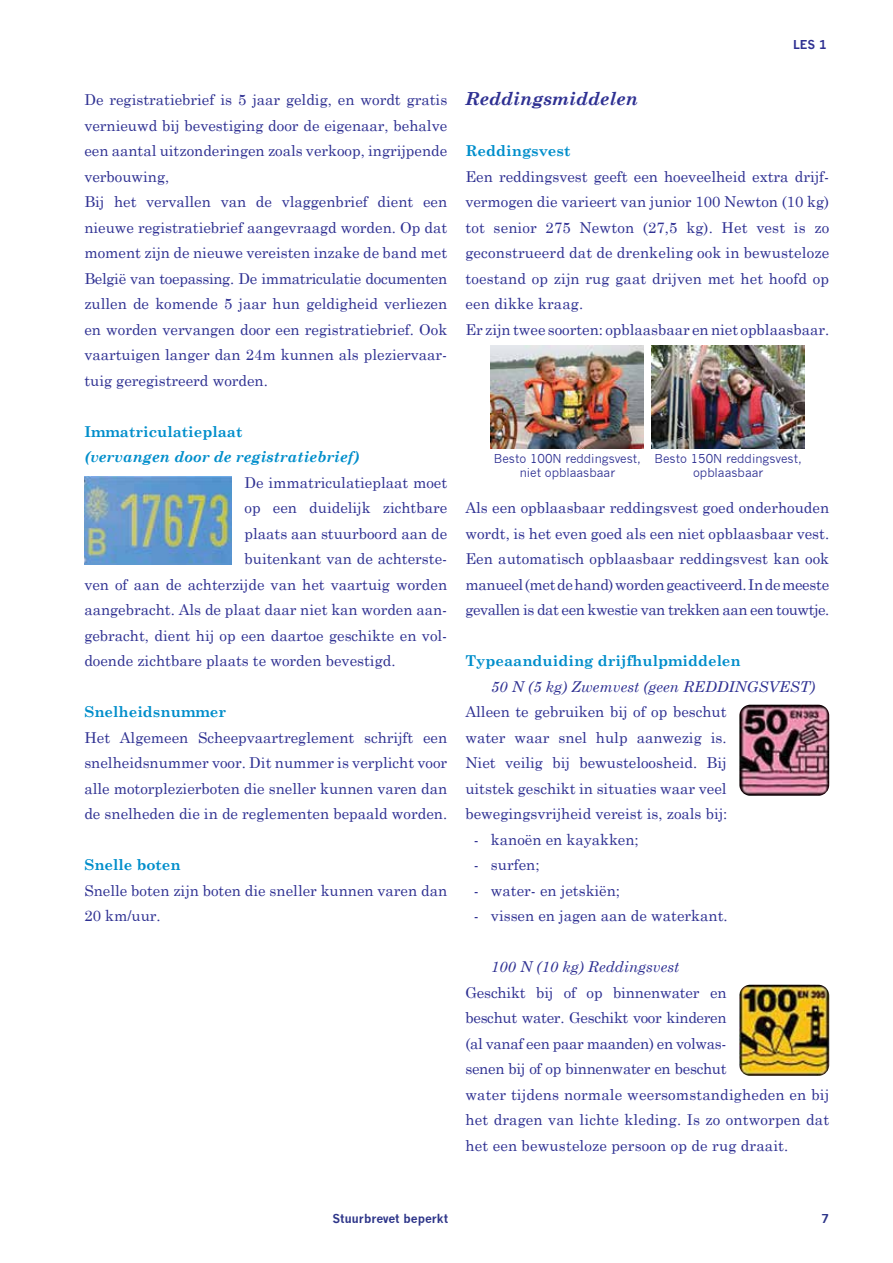
<style>
.page{position:relative;width:893px;height:1263px;background:#fff}
.page>*{position:absolute;margin:0;border:0;box-sizing:border-box;transform-origin:0 0}
.t1{font:italic 700 18px "Century Schoolbook";color:#2e3092}
.t2{font:15px/25.5px "Century Schoolbook";color:#2e3092}
.t3{font:700 15px "Century Schoolbook";color:#008ecb}
.t4{font:italic 15px "Century Schoolbook";color:#2e3092}
.t5{font:italic 700 15px "Century Schoolbook";color:#008ecb}
.t6{font:12px/14.4px "News Gothic";color:#2e3092;text-align:center}
.t7{font:700 12px "News Gothic";color:#2d3589}
.t8{font:700 12px "News Gothic";color:#2e3092}
</style>
<div class="page">
<img style="left:491px;top:346px;width:153px;height:102px">
<img style="left:651px;top:346px;width:153px;height:102px">
<img style="left:84px;top:477px;width:148px;height:88px">
<img style="left:739px;top:985px;width:90px;height:91px">
<img style="left:739px;top:705px;width:90px;height:91px">
<p class="t2" style="left:84px;top:86px;width:364px">De registratiebrief is 5 jaar geldig, en wordt gratis vernieuwd bij bevestiging door de eigenaar, behalve een aantal uitzonderingen zoals verkoop, ingrijpende verbouwing,<br>Bij het vervallen van de vlaggenbrief dient een nieuwe registratiebrief aangevraagd worden. Op dat moment zijn de nieuwe vereisten inzake de band met België van toepassing. De immatriculatie documenten zullen de komende 5 jaar hun geldigheid verliezen en worden vervangen door een registratiebrief. Ook vaartuigen langer dan 24m kunnen als pleziervaar&shy;tuig geregistreerd worden.</p>
<p class="t3" style="left:84px;top:422px;width:160px">Immatriculatieplaat</p>
<p class="t5" style="left:84px;top:447px;width:277px">(vervangen door de registratiebrief)</p>
<p class="t2" style="left:244px;top:469px;width:204px">De immatriculatieplaat moet</p>
<p class="t2" style="left:244px;top:494px;width:204px">op een duidelijk zichtbare</p>
<p class="t2" style="left:244px;top:520px;width:204px">plaats aan stuurboord aan de</p>
<p class="t2" style="left:244px;top:545px;width:204px">buitenkant van de achterste-</p>
<p class="t2" style="left:84px;top:571px;width:364px">ven of aan de achterzijde van het vaartuig worden</p>
<p class="t2" style="left:84px;top:596px;width:364px">aangebracht. Als de plaat daar niet kan worden aan-</p>
<p class="t2" style="left:84px;top:622px;width:364px">gebracht, dient hij op een daartoe geschikte en vol-</p>
<p class="t2" style="left:84px;top:647px;width:313px">doende zichtbare plaats te worden bevestigd.</p>
<p class="t3" style="left:84px;top:703px;width:143px">Snelheidsnummer</p>
<p class="t2" style="left:84px;top:724px;width:364px;text-align:justify">Het Algemeen Scheepvaartreglement schrijft een snelheidsnummer voor. Dit nummer is verplicht voor alle motorplezierboten die sneller kunnen varen dan de snelheden die in de reglementen bepaald worden.</p>
<p class="t3" style="left:84px;top:856px;width:98px">Snelle boten</p>
<p class="t2" style="left:84px;top:877px;width:364px">Snelle boten zijn boten die sneller kunnen varen dan<br>20 km/uur.</p>
<p class="t8" style="left:793px;top:38px;width:35px">LES 1</p>
<p class="t1" style="left:465px;top:87px;width:174px">Reddingsmiddelen</p>
<p class="t3" style="left:465px;top:142px;width:106px">Reddingsvest</p>
<p class="t2" style="left:465px;top:163px;width:365px">Een reddingsvest geeft een hoeveelheid extra drijf&shy;vermogen die varieert van junior 100 Newton (10 kg) tot senior 275 Newton (27,5 kg). Het vest is zo geconstrueerd dat de drenkeling ook in bewusteloze toestand op zijn rug gaat drijven met het hoofd op een dikke kraag.<br>Er zijn twee soorten: opblaasbaar en niet opblaasbaar.</p>
<p class="t6" style="left:494px;top:451px;width:149px">Besto 100N reddingsvest, niet opblaasbaar</p>
<p class="t6" style="left:655px;top:451px;width:149px">Besto 150N reddingsvest, opblaasbaar</p>
<p class="t2" style="left:465px;top:494px;width:365px;text-align:justify">Als een opblaasbaar reddingsvest goed onderhouden wordt, is het even goed als een niet opblaasbaar vest.<br>Een automatisch opblaasbaar reddingsvest kan ook manueel (met de hand) worden geactiveerd. In de meeste gevallen is dat een kwestie van trekken aan een touwtje.</p>
<p class="t3" style="left:465px;top:652px;width:277px">Typeaanduiding drijfhulpmiddelen</p>
<p class="t4" style="left:491px;top:677px;width:326px">50 N (5 kg) Zwemvest (geen REDDINGSVEST)</p>
<p class="t2" style="left:465px;top:698px;width:263px;text-align:justify">Alleen te gebruiken bij of op beschut water waar snel hulp aanwezig is.<br>Niet veilig bij bewusteloosheid. Bij uitstek geschikt in situaties waar veel bewegingsvrijheid vereist is, zoals bij:</p>
<p class="t2" style="left:474px;top:826px;width:166px">- kanoën en kayakken;</p>
<p class="t2" style="left:474px;top:851px;width:67px">- surfen;</p>
<p class="t2" style="left:474px;top:877px;width:148px">- water- en jetskiën;</p>
<p class="t2" style="left:474px;top:902px;width:255px">- vissen en jagen aan de waterkant.</p>
<p class="t4" style="left:491px;top:957px;width:190px">100 N (10 kg) Reddingsvest</p>
<p class="t2" style="left:465px;top:979px;width:365px">Geschikt bij of op binnenwater en<br>beschut water. Geschikt voor kinderen<br>(al vanaf een paar maanden) en volwas-<br>senen bij of op binnenwater en beschut<br>water tijdens normale weersomstandigheden en bij het dragen van lichte kleding. Is zo ontworpen dat het een bewusteloze persoon op de rug draait.</p>
<p class="t7" style="left:332px;top:1211px;width:117px">Stuurbrevet beperkt</p>
<p class="t7" style="left:822px;top:1211px;width:9px">7</p>
</div>
